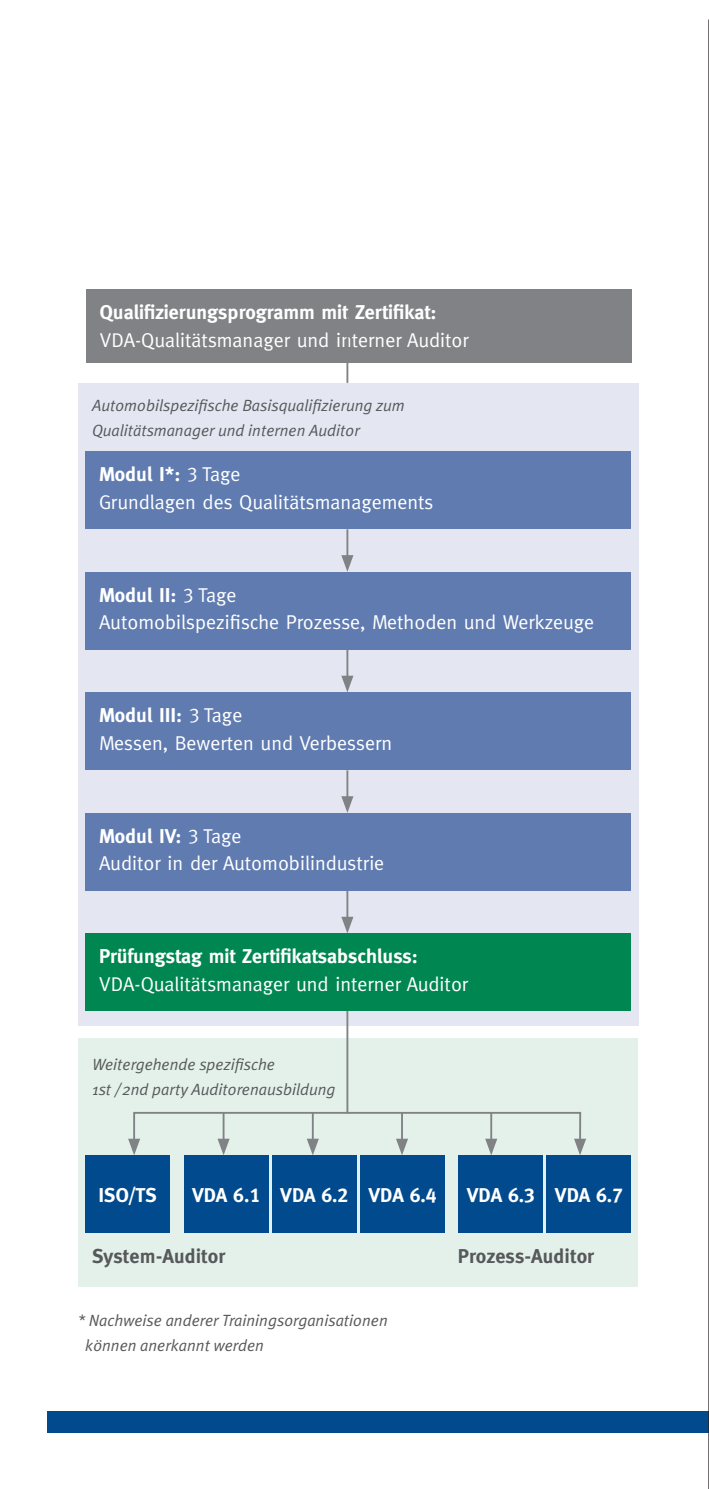
<style>
.page{position:relative;width:709px;height:1489px;background:#fff}
.page>*{position:absolute;margin:0;border:0;box-sizing:border-box;transform-origin:0 0}
.t1{font:20px/27.5px "Meta";color:#fff}
.t2{font:700 20px "Meta";color:#fff}
.t3{font:700 20px "Meta Plus";color:#57585a}
.t4{font:italic 16.25px/25px "Meta Plus Normal";color:#57585a}
.s1{font-weight:700}
.s2{font-family:"Meta Plus Normal Caps"}
.s3{font-family:"Meta Plus Normal"}
.s4{font-family:"Meta Bold Caps";font-weight:400}
</style>
<div class="page">
<div style="left:47px;top:1410px;width:662px;height:22px;background:#004a8d"></div>
<hr style="left:708px;top:19px;width:1px;height:1469px;background:#231f20">
<div style="left:78px;top:383px;width:560px;height:642px;background:#e4e7f1"></div>
<div style="left:79px;top:1038px;width:559px;height:248px;background:#e4f1eb"></div>
<div style="left:86px;top:289px;width:545px;height:73px;background:#808285"></div>
<div style="left:85px;top:1155px;width:85px;height:78px;background:#004a8d"></div>
<div style="left:184px;top:1155px;width:84px;height:78px;background:#004a8d"></div>
<div style="left:272px;top:1155px;width:84px;height:78px;background:#004a8d"></div>
<div style="left:360px;top:1155px;width:85px;height:78px;background:#004a8d"></div>
<div style="left:458px;top:1155px;width:85px;height:78px;background:#004a8d"></div>
<div style="left:546px;top:1155px;width:85px;height:78px;background:#004a8d"></div>
<hr style="left:346px;top:314px;width:2px;height:69px;background:#808285">
<div style="left:133px;top:1111px;width:448px;height:32px;border:2px solid #808285"></div>
<svg style="left:574px;top:1138px;width:12px;height:17px"></svg>
<svg style="left:128px;top:1138px;width:12px;height:17px"></svg>
<hr style="left:223px;top:1112px;width:1px;height:30px;background:#808285">
<svg style="left:217px;top:1138px;width:13px;height:17px"></svg>
<hr style="left:312px;top:1112px;width:2px;height:30px;background:#808285">
<svg style="left:307px;top:1138px;width:12px;height:17px"></svg>
<hr style="left:401px;top:1112px;width:2px;height:30px;background:#808285">
<svg style="left:396px;top:1138px;width:12px;height:17px"></svg>
<hr style="left:490px;top:1112px;width:2px;height:30px;background:#808285">
<svg style="left:485px;top:1138px;width:12px;height:17px"></svg>
<hr style="left:346px;top:529px;width:2px;height:30px;background:#808285">
<svg style="left:341px;top:555px;width:12px;height:17px"></svg>
<hr style="left:346px;top:649px;width:2px;height:30px;background:#808285">
<svg style="left:341px;top:675px;width:12px;height:17px"></svg>
<hr style="left:346px;top:890px;width:2px;height:30px;background:#808285">
<svg style="left:341px;top:916px;width:12px;height:17px"></svg>
<hr style="left:346px;top:770px;width:2px;height:30px;background:#808285">
<svg style="left:341px;top:796px;width:12px;height:16px"></svg>
<hr style="left:346px;top:1002px;width:2px;height:111px;background:#808285">
<div style="left:85px;top:451px;width:546px;height:78px;background:#5f7bb0"></div>
<div style="left:85px;top:572px;width:546px;height:77px;background:#5f7bb0"></div>
<div style="left:85px;top:692px;width:546px;height:78px;background:#5f7bb0"></div>
<div style="left:85px;top:812px;width:546px;height:78px;background:#5f7bb0"></div>
<div style="left:85px;top:933px;width:546px;height:78px;background:#008751"></div>
<p class="t2" style="left:100px;top:300px;width:338px">Qualifizierungsprogramm mit Zertifikat:</p>
<p class="t1" style="left:100px;top:326px;width:371px">VDA-Qualitätsmanager und interner Auditor</p>
<p class="t4" style="left:92px;top:392px;width:314px">Automobilspezifische Basisqualifizierung zum<br>Qualitätsmanager und internen Auditor</p>
<p class="t1" style="left:99px;top:460px;width:336px"><span class="s1">Modul I*:</span> <span class="s2">3</span> <span class="s3">Tage<br></span>Grundlagen des Qualitätsmanagements</p>
<p class="t1" style="left:99px;top:581px;width:496px"><span class="s1">Modul II :</span> <span class="s2">3</span> <span class="s3">Tage<br></span>Automobilspezifische Prozesse, Methoden und Werkzeuge</p>
<p class="t1" style="left:99px;top:701px;width:294px"><span class="s1">Modul III :</span> <span class="s2">3</span> <span class="s3">Tage<br></span>Messen, Bewerten und Verbessern</p>
<p class="t1" style="left:99px;top:822px;width:286px"><span class="s1">Modul IV:</span> <span class="s2">3</span> <span class="s3">Tage<br></span>Auditor in der Automobilindustrie</p>
<p class="t2" style="left:99px;top:944px;width:320px">Prüfungstag mit Zertifikatsabschluss:</p>
<p class="t1" style="left:99px;top:969px;width:371px">VDA-Qualitätsmanager und interner Auditor</p>
<p class="t4" style="left:92px;top:1051px;width:245px">Weitergehende spezifische<br>1st / 2nd party Auditorenausbildung</p>
<p class="t2" style="left:99px;top:1183px;width:59px">IS O/TS</p>
<p class="t2" style="left:192px;top:1183px;width:246px">VDA <span class="s4">6.1</span> VDA <span class="s4">6.2</span> VDA <span class="s4">6.4</span></p>
<p class="t2" style="left:467px;top:1183px;width:158px">VDA <span class="s4">6.3</span> VDA <span class="s4">6.7</span></p>
<p class="t3" style="left:92px;top:1244px;width:135px">System-Auditor</p>
<p class="t3" style="left:457px;top:1244px;width:138px">Prozess-Auditor</p>
<p class="t4" style="left:85px;top:1307px;width:304px;text-indent:-7px">* Nachweise anderer Trainingsorganisationen können anerkannt werden</p>
</div>
